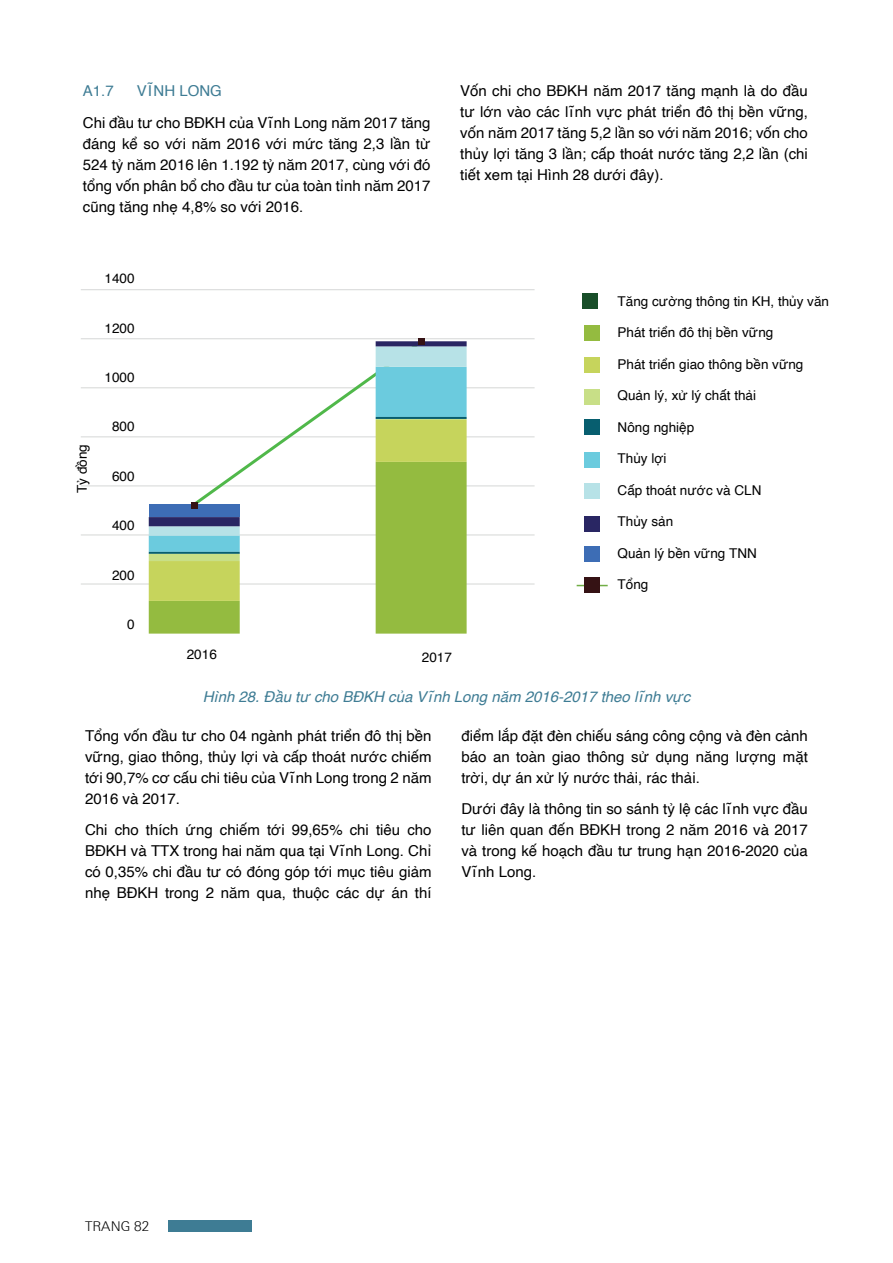
<style>
.page{position:relative;width:893px;height:1263px;background:#fff}
.page>*{position:absolute;margin:0;border:0;box-sizing:border-box;transform-origin:0 0}
.t1{font:15px/21px "Helvetica";color:#000;text-align:justify}
.t2{font:italic 15px "Helvetica";color:#3e7c94}
.t3{font:15px "Helvetica";color:#3e7c94}
.t4{font:13.5px "Helvetica";color:#000}
.t5{font:300 13.5px "Linotype Univers 330";color:#000}
</style>
<div class="page">
<div style="left:168px;top:1220px;width:84px;height:12px;background:#3e7c94"></div>
<hr style="left:81px;top:289px;width:454px;height:1px;background:#d8dad9">
<hr style="left:81px;top:338px;width:454px;height:1px;background:#d8dad9">
<hr style="left:81px;top:387px;width:454px;height:1px;background:#d8dad9">
<hr style="left:81px;top:436px;width:454px;height:1px;background:#d8dad9">
<hr style="left:81px;top:485px;width:454px;height:1px;background:#d8dad9">
<hr style="left:81px;top:534px;width:454px;height:1px;background:#d8dad9">
<hr style="left:81px;top:583px;width:454px;height:1px;background:#d8dad9">
<div style="left:584px;top:452px;width:15px;height:15px;background:#6bcbde"></div>
<div style="left:584px;top:483px;width:15px;height:15px;background:#b7e2e7"></div>
<svg style="left:149px;top:341px;width:318px;height:76px"></svg>
<div style="left:584px;top:516px;width:15px;height:16px;background:#292663"></div>
<div style="left:584px;top:546px;width:15px;height:16px;background:#3d6db5"></div>
<hr style="left:376px;top:417px;width:91px;height:2px;background:#075e6f">
<div style="left:584px;top:419px;width:15px;height:15px;background:#075e6f"></div>
<svg style="left:149px;top:601px;width:318px;height:33px;fill:#94bb40"></svg>
<div style="left:584px;top:325px;width:15px;height:16px;background:#94bb40"></div>
<div style="left:582px;top:293px;width:16px;height:16px;background:#184e29"></div>
<div style="left:584px;top:389px;width:15px;height:16px;background:#c8df87"></div>
<svg style="left:149px;top:420px;width:318px;height:181px"></svg>
<div style="left:584px;top:357px;width:15px;height:16px;background:#c6d45c"></div>
<hr style="left:577px;top:585px;width:31px;height:1px;background:#71ae46">
<svg style="left:190px;top:339px;width:236px;height:170px"></svg>
<div style="left:418px;top:338px;width:7px;height:6px;background:#351214"></div>
<div style="left:584px;top:577px;width:16px;height:16px;background:#351214"></div>
<p class="t3" style="left:83px;top:79px;width:32px">A1.7</p>
<p class="t3" style="left:137px;top:79px;width:87px">VĨNH LONG</p>
<p class="t1" style="left:83px;top:112px;width:349px">Chi đầu tư cho BĐKH của Vĩnh Long năm 2017 tăng đáng kể so với năm 2016 với mức tăng 2,3 lần từ 524 tỷ năm 2016 lên 1.192 tỷ năm 2017, cùng với đó tổng vốn phân bổ cho đầu tư của toàn tỉnh năm 2017 cũng tăng nhẹ 4,8% so với 2016.</p>
<p class="t1" style="left:460px;top:81px;width:349px">Vốn chi cho BĐKH năm 2017 tăng mạnh là do đầu tư lớn vào các lĩnh vực phát triển đô thị bền vững, vốn năm 2017 tăng 5,2 lần so với năm 2016; vốn cho thủy lợi tăng 3 lần; cấp thoát nước tăng 2,2 lần (chi tiết xem tại Hình 28 dưới đây).</p>
<p class="t4" style="left:72px;top:493px;width:50px;rotate:-90deg">Tỷ đồng</p>
<p class="t4" style="left:105px;top:268px;width:32px">1400</p>
<p class="t4" style="left:105px;top:318px;width:32px">1200</p>
<p class="t4" style="left:105px;top:367px;width:32px">1000</p>
<p class="t4" style="left:112px;top:416px;width:24px">800</p>
<p class="t4" style="left:112px;top:466px;width:24px">600</p>
<p class="t4" style="left:112px;top:515px;width:24px">400</p>
<p class="t4" style="left:112px;top:564px;width:24px">200</p>
<p class="t4" style="left:127px;top:614px;width:9px">0</p>
<p class="t4" style="left:187px;top:643px;width:32px">2016</p>
<p class="t4" style="left:422px;top:647px;width:32px">2017</p>
<p class="t4" style="left:618px;top:290px;width:213px">Tăng cường thông tin KH, thủy văn</p>
<p class="t4" style="left:618px;top:322px;width:157px">Phát triển đô thị bền vững</p>
<p class="t4" style="left:618px;top:353px;width:187px">Phát triển giao thông bền vững</p>
<p class="t4" style="left:618px;top:385px;width:140px">Quản lý, xử lý chất thải</p>
<p class="t4" style="left:618px;top:416px;width:78px">Nông nghiệp</p>
<p class="t4" style="left:618px;top:448px;width:50px">Thủy lợi</p>
<p class="t4" style="left:618px;top:479px;width:145px">Cấp thoát nước và CLN</p>
<p class="t4" style="left:618px;top:511px;width:57px">Thủy sản</p>
<p class="t4" style="left:618px;top:542px;width:141px">Quản lý bền vững TNN</p>
<p class="t4" style="left:618px;top:574px;width:32px">Tổng</p>
<p class="t2" style="left:203px;top:685px;width:489px">Hình 28. Đầu tư cho BĐKH của Vĩnh Long năm 2016-2017 theo lĩnh vực</p>
<p class="t1" style="left:85px;top:725px;width:348px">Tổng vốn đầu tư cho 04 ngành phát triển đô thị bền vững, giao thông, thủy lợi và cấp thoát nước chiếm tới 90,7% cơ cấu chi tiêu của Vĩnh Long trong 2 năm 2016 và 2017.</p>
<p class="t1" style="left:85px;top:820px;width:348px">Chi cho thích ứng chiếm tới 99,65% chi tiêu cho BĐKH và TTX trong hai năm qua tại Vĩnh Long. Chỉ có 0,35% chi đầu tư có đóng góp tới mục tiêu giảm nhẹ BĐKH trong 2 năm qua, thuộc các dự án thí</p>
<p class="t1" style="left:461px;top:725px;width:348px">điểm lắp đặt đèn chiếu sáng công cộng và đèn cảnh báo an toàn giao thông sử dụng năng lượng mặt trời, dự án xử lý nước thải, rác thải.</p>
<p class="t1" style="left:461px;top:799px;width:348px">Dưới đây là thông tin so sánh tỷ lệ các lĩnh vực đầu tư liên quan đến BĐKH trong 2 năm 2016 và 2017 và trong kế hoạch đầu tư trung hạn 2016-2020 của Vĩnh Long.</p>
<p class="t5" style="left:85px;top:1218px;width:66px">TRANG 82</p>
</div>
